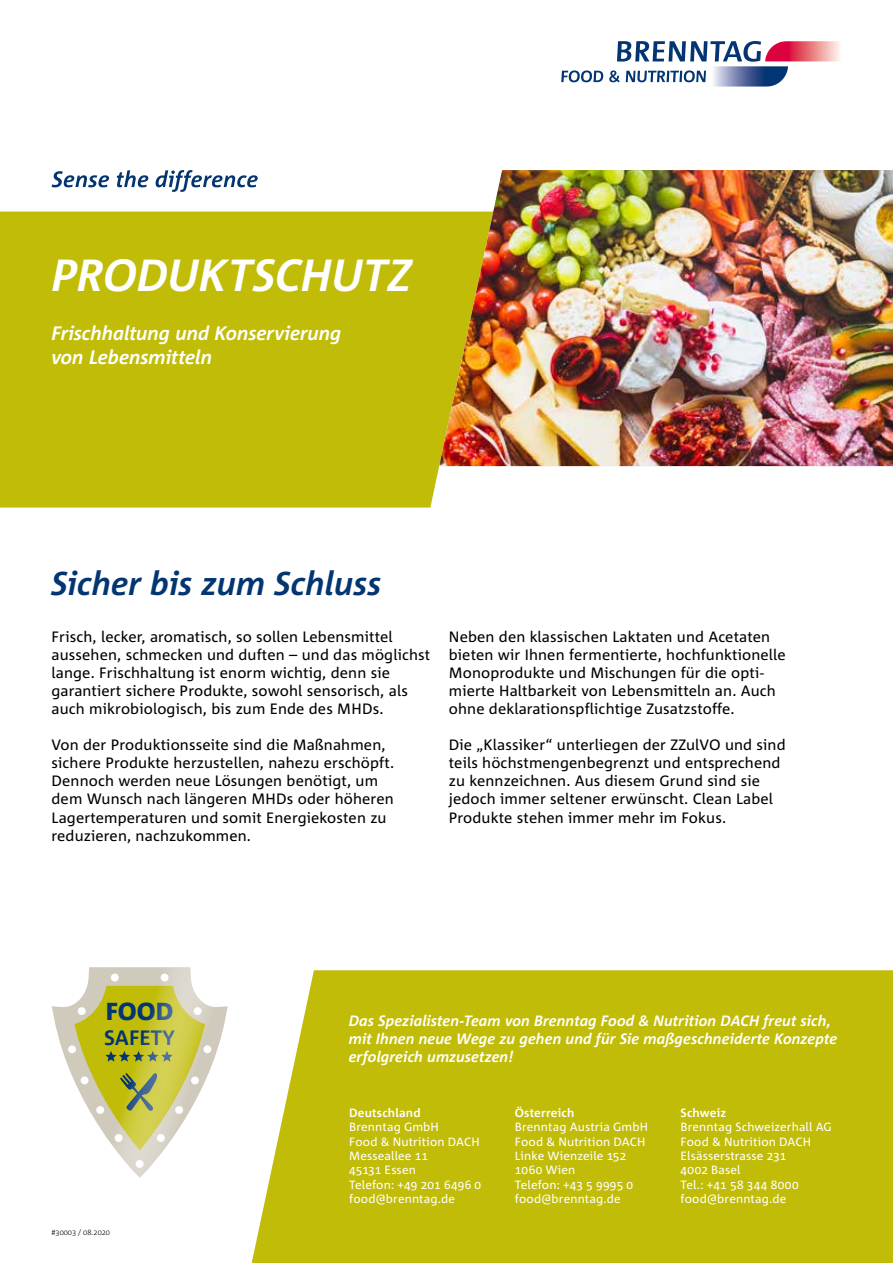
<style>
.page{position:relative;width:893px;height:1263px;background:#fff}
.page>*{position:absolute;margin:0;border:0;box-sizing:border-box;transform-origin:0 0}
.t1{font:italic 700 45px "Corpid E1 s";letter-spacing:-.035em;color:#fff}
.t2{font:italic 700 33px "Corpid E1 s";color:#033572}
.t3{font:800 24.6px "Corpid E1 s";color:#033572}
.t4{font:700 20.85px "Corpid E1 s";color:#033572}
.t5{font:italic 700 19.5px/23.4px "Corpid E1 s";letter-spacing:-.01em;color:#fff}
.t6{font:15px/18px "Corpid E1 s";letter-spacing:.01em;color:#000}
.t7{font:italic 700 15px/18px "Corpid E1 s";color:#fff}
.t8{font:12px/14.4px "Corpid E1 s";letter-spacing:.01em;color:#fff}
.t9{font:700 12px "Corpid E1 s";letter-spacing:.015em;color:#fff}
.t10{font:300 7.5px "Corpid E1 s";color:#000}
</style>
<div class="page">
<div style="left:0;top:212px;width:493px;height:295px;background:#c1bc07"></div>
<img style="left:439px;top:170px;width:454px;height:296px">
<svg style="left:51px;top:170px;width:207px;height:22px"></svg>
<svg style="left:561px;top:41px;width:279px;height:46px"></svg>
<svg style="left:51px;top:967px;width:41px;height:148px"></svg>
<div style="left:78px;top:1007px;width:8px;height:8px;background:#fff;border-radius:50%"></div>
<div style="left:68px;top:1045px;width:8px;height:8px;background:#fff;border-radius:50%"></div>
<div style="left:81px;top:1076px;width:7px;height:8px;background:#fff;border-radius:50%"></div>
<svg style="left:92px;top:967px;width:136px;height:211px"></svg>
<div style="left:252px;top:970px;width:641px;height:293px;background:#c1bc07"></div>
<h1 class="t1" style="left:51px;top:247px;width:363px">PRODUKTSCHUTZ</h1>
<h3 class="t5" style="left:51px;top:321px;width:291px">Frischhaltung und Konservierung von Lebensmitteln</h3>
<h2 class="t2" style="left:51px;top:563px;width:332px">Sicher bis zum Schluss</h2>
<p class="t6" style="left:51px;top:628px;width:380px">Frisch, lecker, aromatisch, so sollen Lebensmittel aussehen, schmecken und duften – und das möglichst lange. Frischhaltung ist enorm wichtig, denn sie garantiert sichere Produkte, sowohl sensorisch, als auch mikrobiologisch, bis zum Ende des MHDs.</p>
<p class="t6" style="left:51px;top:736px;width:344px">Von der Produktionsseite sind die Maßnahmen, sichere Produkte herzustellen, nahezu erschöpft.<br>Dennoch werden neue Lösungen benötigt, um dem Wunsch nach längeren MHDs oder höheren Lagertemperaturen und somit Energiekosten zu reduzieren, nachzukommen.</p>
<p class="t6" style="left:449px;top:628px;width:338px">Neben den klassischen Laktaten und Acetaten bieten wir Ihnen fermentierte, hochfunktionelle Monoprodukte und Mischungen für die opti&shy;mierte Haltbarkeit von Lebensmitteln an. Auch ohne deklarationspflichtige Zusatzstoffe.</p>
<p class="t6" style="left:449px;top:736px;width:338px">Die „Klassiker“ unterliegen der ZZulVO und sind teils höchstmengenbegrenzt und entsprechend zu kennzeichnen. Aus diesem Grund sind sie jedoch immer seltener erwünscht. Clean Label Produkte stehen immer mehr im Fokus.</p>
<h3 class="t3" style="left:106px;top:996px;width:69px">FOOD</h3>
<h3 class="t4" style="left:104px;top:1024px;width:72px">SAFETY</h3>
<p class="t10" style="left:51px;top:1228px;width:60px">#30003 / 08.2020</p>
<p class="t7" style="left:349px;top:1011px;width:490px">Das Spezialisten-Team von Brenntag Food &amp; Nutrition DACH freut sich, mit Ihnen neue Wege zu gehen und für Sie maßgeschneiderte Konzepte erfolgreich umzusetzen!</p>
<p class="t9" style="left:349px;top:1105px;width:73px">Deutschland</p>
<p class="t8" style="left:349px;top:1119px;width:133px">Brenntag GmbH<br>Food &amp; Nutrition DACH<br>Messeallee 11<br>45131 Essen<br>Telefon: +49 201 6496 0 food@brenntag.de</p>
<p class="t9" style="left:515px;top:1105px;width:61px">Österreich</p>
<p class="t8" style="left:515px;top:1119px;width:135px">Brenntag Austria GmbH<br>Food &amp; Nutrition DACH<br>Linke Wienzeile 152<br>1060 Wien<br>Telefon: +43 5 9995 0 food@brenntag.de</p>
<p class="t9" style="left:680px;top:1105px;width:47px">Schweiz</p>
<p class="t8" style="left:680px;top:1119px;width:153px">Brenntag Schweizerhall AG<br>Food &amp; Nutrition DACH<br>Elsässerstrasse 231<br>4002 Basel<br>Tel.: +41 58 344 8000 food@brenntag.de</p>
</div>
